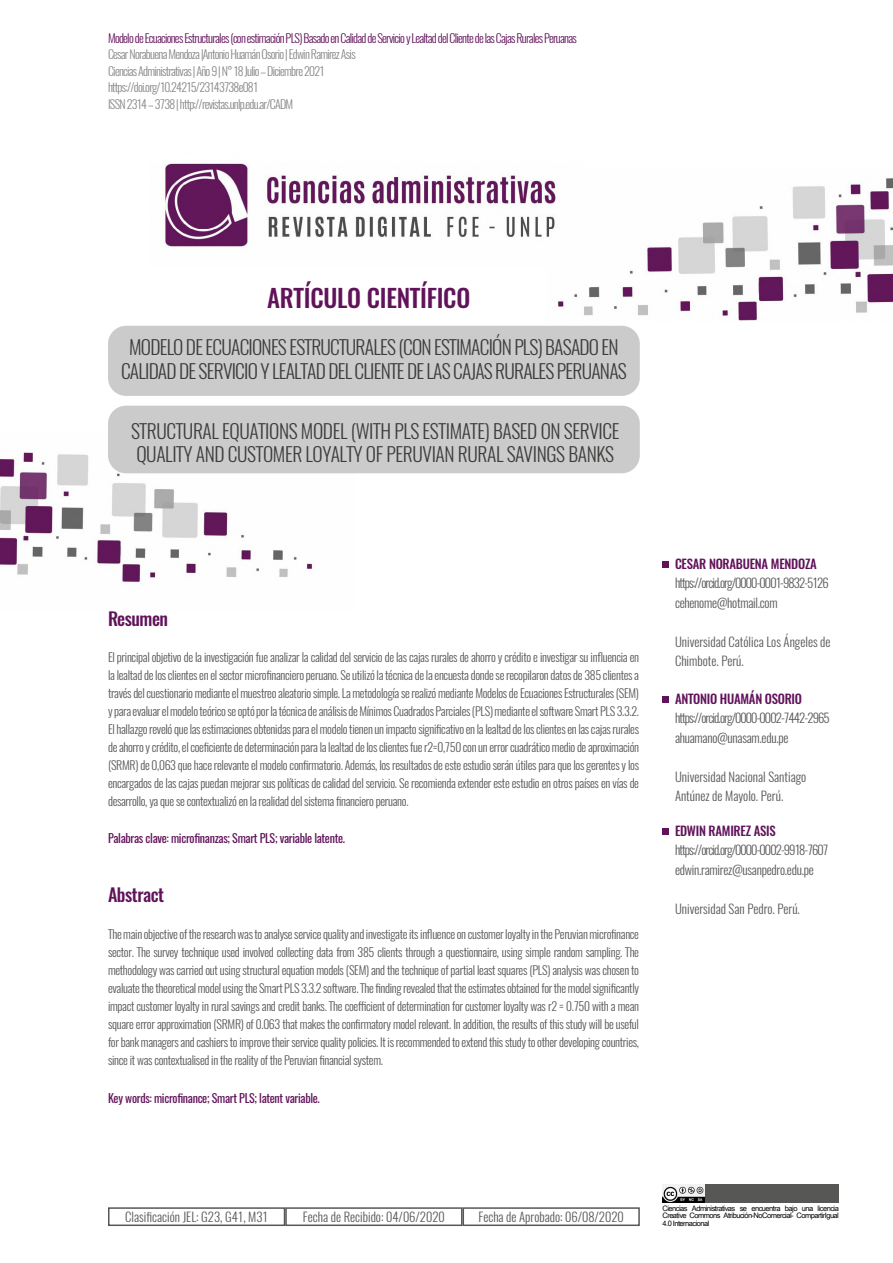
<style>
.page{position:relative;width:893px;height:1263px;background:#fff}
.page>*{position:absolute;margin:0;border:0;box-sizing:border-box;transform-origin:0 0}
.t1{font:500 24.75px "Oswald";letter-spacing:-.01em;color:#61135a}
.t2{font:300 19.5px/23.4px "Oswald";letter-spacing:-.04em;color:#3c3c3b;text-align:center}
.t3{font:300 19.5px/23.4px "Oswald";letter-spacing:-.02em;color:#3c3c3b}
.t4{font:500 18px "Oswald";letter-spacing:-.025em;color:#61135a}
.t5{font:300 12.75px/19.5px "Oswald";color:#575756}
.t6{font:300 12.75px/19.5px "Oswald";letter-spacing:-.07em;color:#575756}
.t7{font:500 12.75px "Oswald";letter-spacing:-.02em;color:#61135a}
.t8{font:300 12px/18px "Oswald";letter-spacing:-.025em;color:#575756;text-align:justify}
.t9{font:300 12px/16.5px "Oswald";letter-spacing:-.06em;color:#878787}
.t10{font:300 12px "Oswald";letter-spacing:-.06em;color:#61135a}
.t11{font:12px "Oswald";letter-spacing:-.025em;color:#61135a}
.t12{font:7.5px/7.5px "Arial Unicode MS";letter-spacing:-.07em;color:#000;text-align:justify}
</style>
<div class="page">
<img style="left:0;top:452px;width:355px;height:131px">
<img style="left:547px;top:178px;width:346px;height:151px">
<img style="left:162px;top:163px;width:420px;height:103px">
<div style="left:108px;top:326px;width:532px;height:70px;background:#c6c6c6;border-radius:18px"></div>
<div style="left:108px;top:406px;width:532px;height:67px;background:#c6c6c6;border-radius:18px"></div>
<div style="left:108px;top:1207px;width:177px;height:19px;border:2px solid #575756"></div>
<div style="left:285px;top:1207px;width:178px;height:19px;border:2px solid #575756"></div>
<div style="left:463px;top:1207px;width:177px;height:19px;border:2px solid #575756"></div>
<svg style="left:662px;top:561px;width:7px;height:7px"></svg>
<svg style="left:662px;top:696px;width:7px;height:7px"></svg>
<svg style="left:662px;top:828px;width:7px;height:7px"></svg>
<div style="left:662px;top:1184px;width:177px;height:18px;background:#575756"></div>
<img style="left:662px;top:1184px;width:42px;height:19px">
<p class="t10" style="left:108px;top:27px;width:470px">Modelo de Ecuaciones Estructurales (con estimación PLS) Basado en Calidad de Servicio y Lealtad del Cliente de las Cajas Rurales Peruanas</p>
<p class="t9" style="left:108px;top:45px;width:249px">Cesar Norabuena Mendoza |Antonio Huamán Osorio | Edwin Ramirez Asis Ciencias Administrativas | Año 9 | N° 18 Julio – Diciembre 2021 https://doi.org/10.24215/23143738e081<br>ISSN 2314 – 3738 | http://revistas.unlp.edu.ar/CADM</p>
<h1 class="t1" style="left:267px;top:285px;width:205px">ARTÍCULO CIENTÍFICO</h1>
<h2 class="t2" style="left:121px;top:334px;width:507px">MODELO DE ECUACIONES ESTRUCTURALES (CON ESTIMACIÓN PLS) BASADO EN<br>CALIDAD DE SERVICIO Y LEALTAD DEL CLIENTE DE LAS CAJAS RURALES PERUANAS</h2>
<h2 class="t3" style="left:131px;top:417px;width:490px">STRUCTURAL EQUATIONS MODEL (WITH PLS ESTIMATE) BASED ON SERVICE<br>QUALITY AND CUSTOMER LOYALTY OF PERUVIAN RURAL SAVINGS BANKS</h2>
<h3 class="t4" style="left:108px;top:609px;width:62px">Resumen</h3>
<p class="t8" style="left:108px;top:646px;width:533px">El principal objetivo de la investigación fue analizar la calidad del servicio de las cajas rurales de ahorro y crédito e investigar su influencia en la lealtad de los clientes en el sector microfinanciero peruano. Se utilizó la técnica de la encuesta donde se recopilaron datos de 385 clientes a través del cuestionario mediante el muestreo aleatorio simple. La metodología se realizó mediante Modelos de Ecuaciones Estructurales (SEM) y para evaluar el modelo teórico se optó por la técnica de análisis de Mínimos Cuadrados Parciales (PLS) mediante el software Smart PLS 3.3.2.<br>El hallazgo reveló que las estimaciones obtenidas para el modelo tienen un impacto significativo en la lealtad de los clientes en las cajas rurales de ahorro y crédito, el coeficiente de determinación para la lealtad de los clientes fue r2=0,750 con un error cuadrático medio de aproximación (SRMR) de 0,063 que hace relevante el modelo confirmatorio. Además, los resultados de este estudio serán útiles para que los gerentes y los encargados de las cajas puedan mejorar sus políticas de calidad del servicio. Se recomienda extender este estudio en otros países en vías de desarrollo, ya que se contextualizó en la realidad del sistema financiero peruano.</p>
<p class="t11" style="left:108px;top:827px;width:239px">Palabras clave: microfinanzas; Smart PLS; variable latente.</p>
<h3 class="t4" style="left:108px;top:885px;width:58px">Abstract</h3>
<p class="t8" style="left:108px;top:924px;width:533px">The main objective of the research was to analyse service quality and investigate its influence on customer loyalty in the Peruvian microfinance sector. The survey technique used involved collecting data from 385 clients through a questionnaire, using simple random sampling. The methodology was carried out using structural equation models (SEM) and the technique of partial least squares (PLS) analysis was chosen to evaluate the theoretical model using the Smart PLS 3.3.2 software. The finding revealed that the estimates obtained for the model significantly impact customer loyalty in rural savings and credit banks. The coefficient of determination for customer loyalty was r2 = 0.750 with a mean square error approximation (SRMR) of 0.063 that makes the confirmatory model relevant. In addition, the results of this study will be useful for bank managers and cashiers to improve their service quality policies. It is recommended to extend this study to other developing countries, since it was contextualised in the reality of the Peruvian financial system.</p>
<p class="t11" style="left:108px;top:1087px;width:213px">Key words: microfinance; Smart PLS; latent variable.</p>
<p class="t7" style="left:675px;top:557px;width:143px">CESAR NORABUENA MENDOZA</p>
<p class="t6" style="left:675px;top:572px;width:155px">https://orcid.org/0000-0001-9832-5126 cehenome@hotmail.com</p>
<p class="t5" style="left:675px;top:630px;width:157px">Universidad Católica Los Ángeles de<br>Chimbote. Perú.</p>
<p class="t7" style="left:675px;top:692px;width:129px">ANTONIO HUAMÁN OSORIO</p>
<p class="t6" style="left:675px;top:707px;width:156px">https://orcid.org/0000-0002-7442-2965 ahuamano@unasam.edu.pe</p>
<p class="t5" style="left:675px;top:765px;width:133px">Universidad Nacional Santiago<br>Antúnez de Mayolo. Perú.</p>
<p class="t7" style="left:675px;top:824px;width:102px">EDWIN RAMIREZ ASIS</p>
<p class="t6" style="left:675px;top:839px;width:155px">https://orcid.org/0000-0002-9918-7607 edwin.ramirez@usanpedro.edu.pe</p>
<p class="t5" style="left:675px;top:897px;width:126px">Universidad San Pedro. Perú.</p>
<p class="t5" style="left:125px;top:1206px;width:144px">Clasificación JEL: G23, G41, M31</p>
<p class="t5" style="left:303px;top:1206px;width:143px">Fecha de Recibido: 04/06/2020</p>
<p class="t5" style="left:478px;top:1206px;width:147px">Fecha de Aprobado: 06/08/2020</p>
<p class="t12" style="left:662px;top:1204px;width:178px">Ciencias Administrativas se encuentra bajo una licencia Creative Commons Atribución-NoComercial- CompartirIgual 4.0 Internacional</p>
</div>
